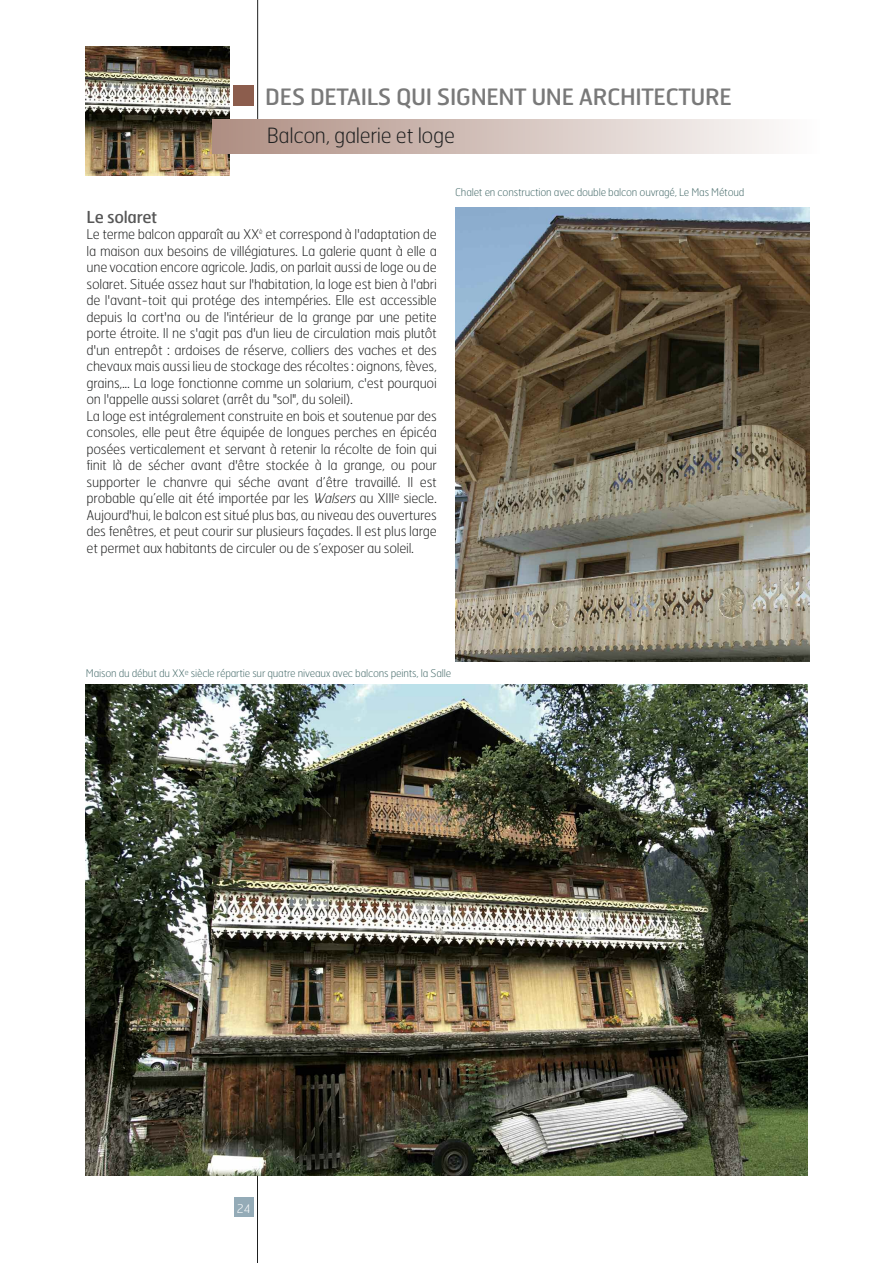
<style>
.page{position:relative;width:893px;height:1263px;background:#fff}
.page>*{position:absolute;margin:0;border:0;box-sizing:border-box;transform-origin:0 0}
.t1{font:22.5px "Hermes";letter-spacing:-.02em;color:#797979}
.t2{font:100 21px "Hermes";letter-spacing:-.02em;color:#1f2020}
.t3{font:16.5px "Hermes";letter-spacing:-.02em;color:#575757}
.t4{font:100 13.5px/16.5px "Hermes";letter-spacing:-.02em;color:#1f2020}
.t5{font:100 12px "Hermes";color:#fff}
.t6{font:100 10.5px "Hermes";letter-spacing:-.02em;color:#456a69}
.s1{font-style:italic}
</style>
<div class="page">
<img style="left:85px;top:46px;width:145px;height:130px">
<div style="left:234px;top:1197px;width:20px;height:20px;background:#94abb7"></div>
<hr style="left:257px;top:1135px;width:1px;height:128px;background:#1f2020">
<hr style="left:257px;top:0;width:1px;height:133px;background:#1f2020">
<div style="left:213px;top:119px;width:607px;height:34px;background:linear-gradient(to right,#ae8e82,#fefefe)"></div>
<div style="left:233px;top:85px;width:21px;height:21px;background:#8c5d4d"></div>
<img style="left:455px;top:208px;width:354px;height:454px">
<img style="left:85px;top:684px;width:723px;height:491px">
<h1 class="t1" style="left:265px;top:84px;width:468px">DES DETAILS QUI SIGNENT UNE ARCHITECTURE</h1>
<h2 class="t2" style="left:267px;top:124px;width:190px">Balcon, galerie et loge</h2>
<p class="t3" style="left:87px;top:207px;width:72px">Le solaret</p>
<p class="t4" style="left:87px;top:226px;width:352px">Le terme balcon apparaît au XX<sup>è</sup> et correspond à l'adaptation de la maison aux besoins de villégiatures. La galerie quant à elle a une vocation encore agricole. Jadis, on parlait aussi de loge ou de solaret. Située assez haut sur l'habitation, la loge est bien à l'abri de l'avant-toit qui protége des intempéries. Elle est accessible depuis la cort'na ou de l'intérieur de la grange par une petite porte étroite. Il ne s'agit pas d'un lieu de circulation mais plutôt d'un entrepôt : ardoises de réserve, colliers des vaches et des chevaux mais aussi lieu de stockage des récoltes : oignons, fèves, grains,... La loge fonctionne comme un solarium, c'est pourquoi on l'appelle aussi solaret (arrêt du "sol", du soleil).<br>La loge est intégralement construite en bois et soutenue par des consoles, elle peut être équipée de longues perches en épicéa posées verticalement et servant à retenir la récolte de foin qui finit là de sécher avant d'être stockée à la grange, ou pour supporter le chanvre qui séche avant d’être travaillé. Il est probable qu’elle ait été importée par les <span class="s1">Walsers</span> au XIII<sup>e</sup> siecle.<br>Aujourd'hui, le balcon est situé plus bas, au niveau des ouvertures des fenêtres, et peut courir sur plusieurs façades. Il est plus large et permet aux habitants de circuler ou de s’exposer au soleil.</p>
<p class="t6" style="left:455px;top:187px;width:291px">Chalet en construction avec double balcon ouvragé, Le Mas Métoud</p>
<p class="t6" style="left:86px;top:667px;width:367px">Maison du début du XX<sup>e</sup> siècle répartie sur quatre niveaux avec balcons peints, la Salle</p>
<p class="t5" style="left:237px;top:1202px;width:15px">24</p>
</div>
